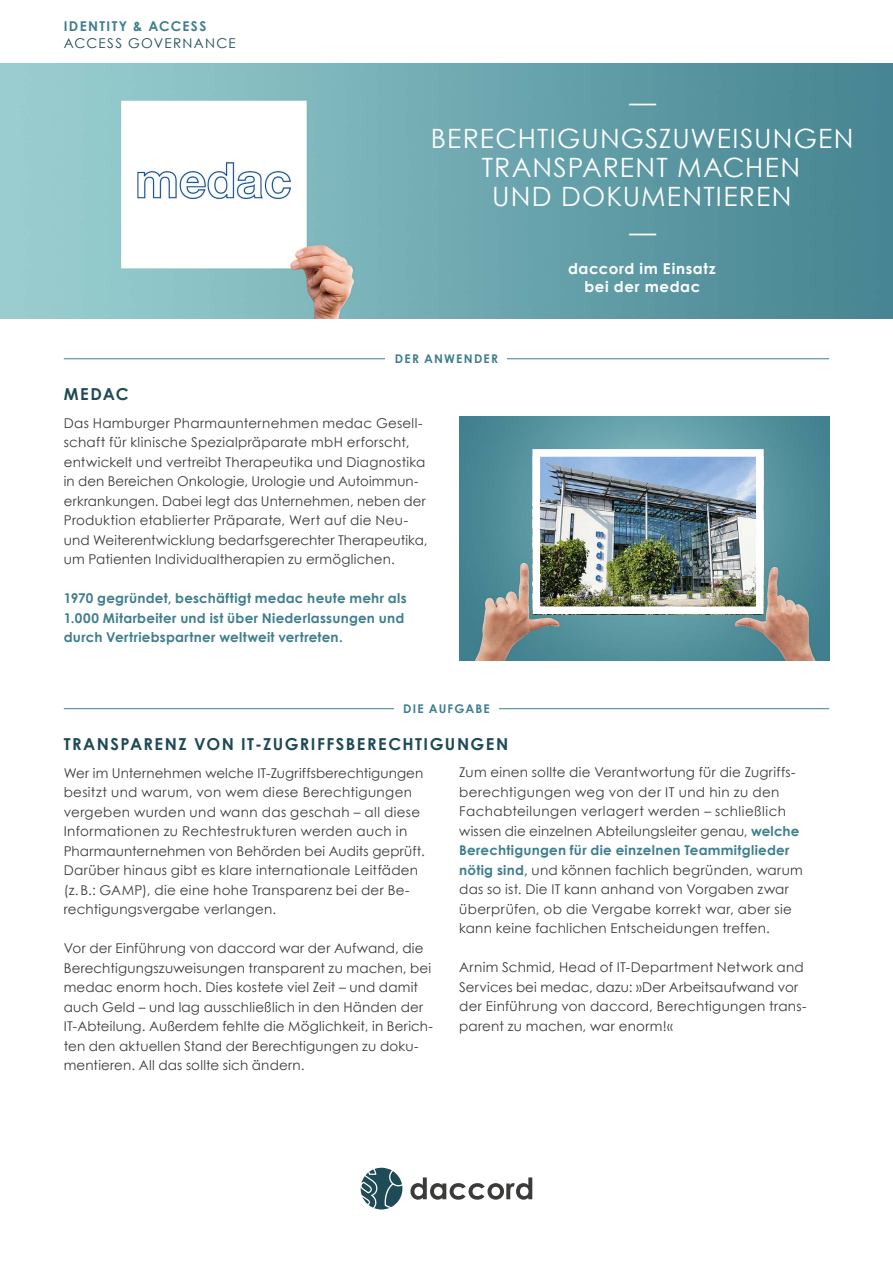
<style>
.page{position:relative;width:893px;height:1263px;background:#fff}
.page>*{position:absolute;margin:0;border:0;box-sizing:border-box;transform-origin:0 0}
.t1{font:26.7px/36.5px "Century Gothic";letter-spacing:.04em;color:#fff;text-align:center}
.t2{font:700 16.5px "Century Gothic";letter-spacing:.085em;color:#1f4b57}
.t3{font:700 15px/18.8px "Century Gothic";letter-spacing:.04em;color:#fff;text-align:center}
.t4{font:13.5px/19.5px "Century Gothic";letter-spacing:.015em;color:#3b3b3a}
.t5{font:700 13.5px/19.5px "Century Gothic";letter-spacing:.02em;color:#3f7f8d}
.t6{font:13.5px "Century Gothic";letter-spacing:.095em;color:#1f4b57}
.t7{font:700 13.5px "Century Gothic";letter-spacing:.1em;color:#3f7f8d}
.t8{font:700 12px "Century Gothic";letter-spacing:.105em;color:#3f7f8d}
.s1{font-weight:700;color:#3f7f8d}
</style>
<div class="page">
<svg style="left:361px;top:1168px;width:41px;height:41px"></svg>
<svg style="left:410px;top:1177px;width:122px;height:23px"></svg>
<img style="left:0;top:64px;width:893px;height:255px">
<hr style="left:64px;top:358px;width:765px;height:1px;background:#3f7f8d">
<div style="left:386px;top:354px;width:121px;height:9px;background:#fff"></div>
<hr style="left:64px;top:708px;width:765px;height:1px;background:#3f7f8d">
<div style="left:394px;top:704px;width:104px;height:9px;background:#fff"></div>
<img style="left:138px;top:161px;width:153px;height:39px">
<img style="left:459px;top:417px;width:370px;height:243px">
<img style="left:541px;top:458px;width:214px;height:147px">
<div style="left:532px;top:449px;width:232px;height:165px;border:8px solid #fff"></div>
<p class="t7" style="left:64px;top:18px;width:144px">IDENTITY &amp; ACCESS</p>
<p class="t6" style="left:64px;top:34px;width:173px">ACCESS GOVERNANCE</p>
<h1 class="t1" style="left:431px;top:83px;width:424px">—<br>BERECHTIGUNGSZUWEISUNGEN</h1>
<h1 class="t1" style="left:482px;top:152px;width:320px;line-height:28.8px">TRANSPARENT MACHEN<br>UND DOKUMENTIEREN</h1>
<h1 class="t1" style="left:629px;top:214px;width:28px">—</h1>
<p class="t3" style="left:568px;top:258px;width:149px">daccord im Einsatz bei der medac</p>
<p class="t8" style="left:395px;top:351px;width:105px">DER ANWENDER</p>
<p class="t2" style="left:64px;top:383px;width:67px">MEDAC</p>
<p class="t4" style="left:64px;top:413px;width:365px">Das Hamburger Pharmaunternehmen medac Gesell&shy;schaft für klinische Spezialpräparate mbH erforscht, entwickelt und vertreibt Therapeutika und Diagnostika in den Bereichen Onkologie, Urologie und Autoimmun&shy;erkrankungen. Dabei legt das Unternehmen, neben der Produktion etablierter Präparate, Wert auf die Neu&shy;und Weiterentwicklung bedarfsgerechter Therapeutika, um Patienten Individualtherapien zu ermöglichen.</p>
<p class="t5" style="left:64px;top:588px;width:344px">1970 gegründet, beschäftigt medac heute mehr als<br>1.000 Mitarbeiter und ist über Niederlassungen und durch Vertriebspartner weltweit vertreten.</p>
<p class="t8" style="left:403px;top:701px;width:88px">DIE AUFGABE</p>
<p class="t2" style="left:64px;top:733px;width:446px">TRANSPARENZ VON IT-ZUGRIFFSBERECHTIGUNGEN</p>
<p class="t4" style="left:64px;top:763px;width:363px">Wer im Unternehmen welche IT-Zugriffsberechtigungen besitzt und warum, von wem diese Berechtigungen vergeben wurden und wann das geschah – all diese Informationen zu Rechtestrukturen werden auch in Pharmaunternehmen von Behörden bei Audits geprüft.<br>Darüber hinaus gibt es klare internationale Leitfäden (z.B.: GAMP), die eine hohe Transparenz bei der Be&shy;rechtigungsvergabe verlangen.</p>
<p class="t4" style="left:64px;top:938px;width:371px">Vor der Einführung von daccord war der Aufwand, die Berechtigungszuweisungen transparent zu machen, bei medac enorm hoch. Dies kostete viel Zeit – und damit auch Geld – und lag ausschließlich in den Händen der IT-Abteilung. Außerdem fehlte die Möglichkeit, in Berich&shy;ten den aktuellen Stand der Berechtigungen zu doku&shy;mentieren. All das sollte sich ändern.</p>
<p class="t4" style="left:459px;top:763px;width:345px">Zum einen sollte die Verantwortung für die Zugriffs&shy;berechtigungen weg von der IT und hin zu den Fachabteilungen verlagert werden – schließlich wissen die einzelnen Abteilungsleiter genau, <span class="s1">welche Berechtigungen für die einzelnen Teammitglieder nötig sind,</span> und können fachlich begrü nden, warum das so ist. Die IT kann anhand von Vorgaben zwar überprüfen, ob die Vergabe korrekt war, aber sie kann keine fachlichen Entscheidungen treffen.</p>
<p class="t4" style="left:459px;top:958px;width:349px">Arnim Schmid, Head of IT-Department Network and Services bei medac, dazu: »Der Arbeitsaufwand vor der Einführung von daccord, Berechtigungen trans&shy;parent zu machen, war enorm!«</p>
</div>
